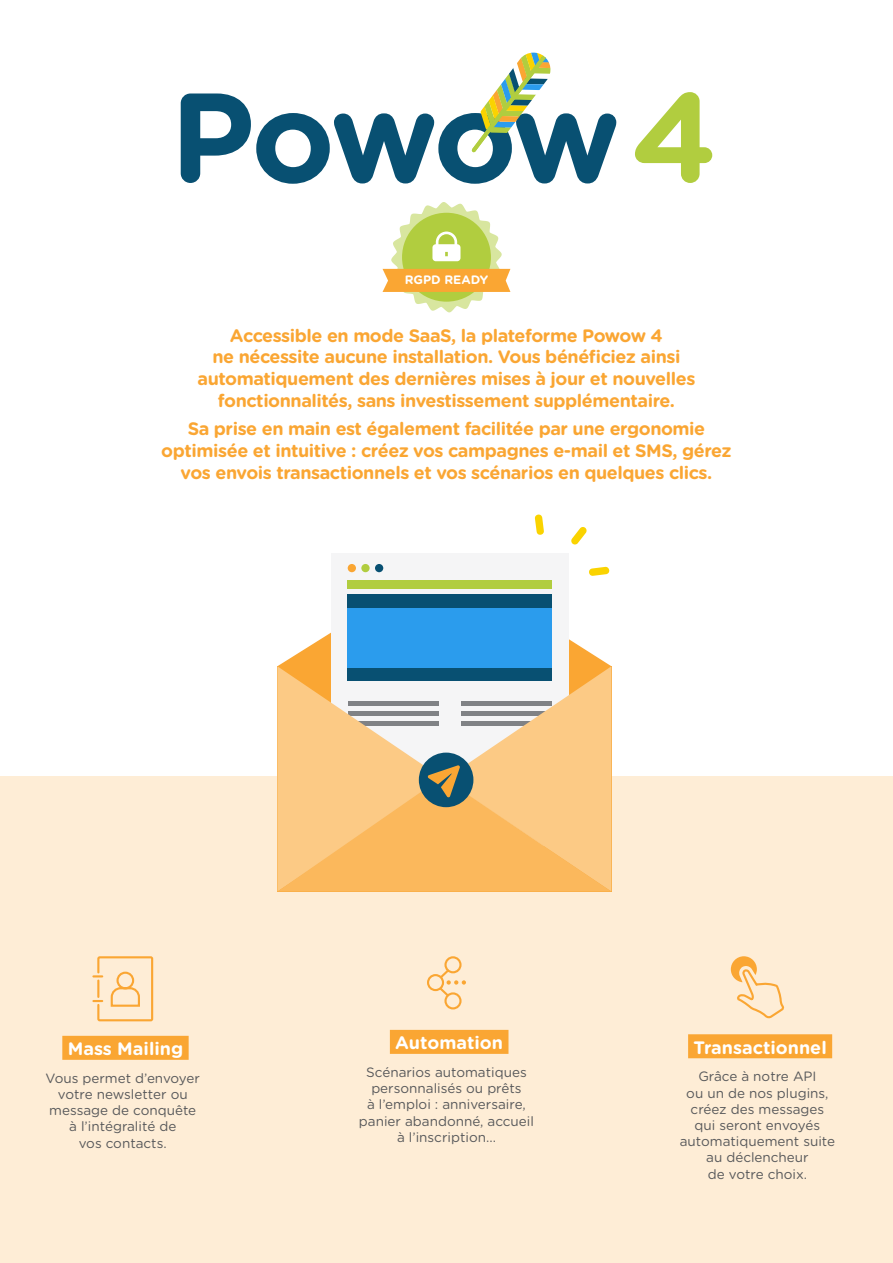
<style>
.page{position:relative;width:893px;height:1263px;background:#fff}
.page>*{position:absolute;margin:0;border:0;box-sizing:border-box;transform-origin:0 0}
.t1{font:700 18px/21.6px "Gotham Rounded";letter-spacing:-.025em;color:#faa633;text-align:center}
.surlignement_orange{font:700 18px "Gotham Rounded";color:#fff}
.t2{font:13.5px/16.2px "Gotham Rounded";color:#57585a;text-align:center}
.t3{font:700 12.15px "Gotham Rounded";color:#fff}
</style>
<div class="page">
<div style="left:0;top:776px;width:893px;height:487px;background:#feedd6"></div>
<div style="left:62px;top:1036px;width:127px;height:24px;background:#faa633"></div>
<div style="left:688px;top:1034px;width:144px;height:24px;background:#faa633"></div>
<div style="left:390px;top:1030px;width:118px;height:24px;background:#faa633"></div>
<svg style="left:278px;top:569px;width:333px;height:97px"></svg>
<div style="left:331px;top:553px;width:238px;height:293px;background:#f5f5f6"></div>
<div style="left:348px;top:580px;width:204px;height:9px;background:#b1cd3f"></div>
<div style="left:348px;top:595px;width:204px;height:86px;background:#085072"></div>
<div style="left:348px;top:608px;width:204px;height:59px;background:#2b9ced"></div>
<div style="left:348px;top:564px;width:8px;height:8px;background:#faa633;border-radius:50%"></div>
<div style="left:361px;top:564px;width:9px;height:8px;background:#b1cd3f;border-radius:50%"></div>
<div style="left:375px;top:564px;width:8px;height:8px;background:#085072;border-radius:50%"></div>
<svg style="left:571px;top:527px;width:16px;height:18px"></svg>
<svg style="left:589px;top:566px;width:20px;height:10px"></svg>
<svg style="left:535px;top:514px;width:9px;height:21px"></svg>
<svg style="left:277px;top:666px;width:334px;height:225px"></svg>
<svg style="left:92px;top:956px;width:62px;height:66px"></svg>
<svg style="left:731px;top:956px;width:54px;height:63px"></svg>
<div style="left:427px;top:974px;width:17px;height:17px;border:2px solid #faa633;border-radius:50%"></div>
<div style="left:444px;top:956px;width:18px;height:17px;border:2px solid #faa633;border-radius:50%"></div>
<div style="left:444px;top:992px;width:18px;height:17px;border:2px solid #faa633;border-radius:50%"></div>
<svg style="left:437px;top:967px;width:29px;height:31px"></svg>
<svg style="left:383px;top:202px;width:127px;height:110px"></svg>
<svg style="left:635px;top:92px;width:77px;height:91px"></svg>
<svg style="left:181px;top:52px;width:435px;height:132px"></svg>
<p class="t3" style="left:405px;top:271px;width:85px">RGPD READY</p>
<p class="t1" style="left:198px;top:324px;width:499px">Accessible en mode SaaS, la plateforme Powow 4<br>ne nécessite aucune installation. Vous bénéficiez ainsi automatiquement des dernières mises à jour et nouvelles fonctionnalités, sans investissement supplémentaire.</p>
<p class="t1" style="left:161px;top:417px;width:572px">Sa prise en main est également facilitée par une ergonomie optimisée et intuitive : créez vos campagnes e-mail et SMS, gérez vos envois transactionnels et vos scénarios en quelques clics.</p>
<p class="surlignement_orange" style="left:68px;top:1036px;width:117px">Mass Mailing</p>
<p class="t2" style="left:46px;top:1069px;width:156px">Vous permet d’envoyer votre newsletter ou message de conquête à l’intégralité de<br>vos contacts.</p>
<p class="surlignement_orange" style="left:395px;top:1030px;width:109px">Automation</p>
<p class="t2" style="left:359px;top:1063px;width:177px">Scénarios automatiques personnalisés ou prêts<br>à l’emploi : anniversaire, panier abandonné, accueil à l’inscription...</p>
<p class="surlignement_orange" style="left:693px;top:1034px;width:135px">Transactionnel</p>
<p class="t2" style="left:680px;top:1068px;width:157px">Grâce à notre API<br>ou un de nos plugins, créez des messages qui seront envoyés automatiquement suite au déclencheur<br>de votre choix.</p>
</div>
